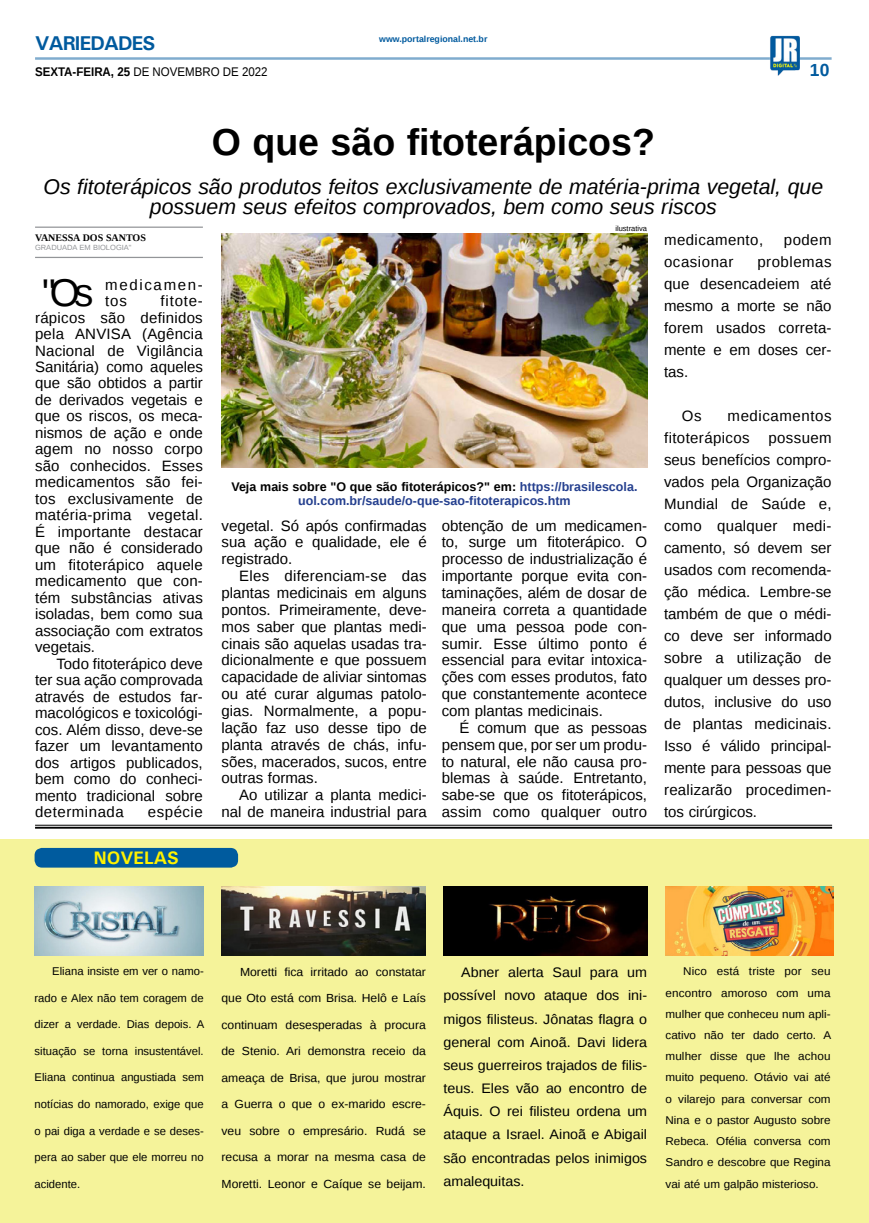
<style>
.page{position:relative;width:869px;height:1223px;background:#fff}
.page>*{position:absolute;margin:0;border:0;box-sizing:border-box;transform-origin:0 0}
.MATÉRIA{font:38.62px "Liberation Sans";color:#000}
.TÍTULO{font:700 37.5px "Liberation Sans";color:#000}
.LINHA_FINA{font:italic 21.25px/20px "Liberation Sans";color:#000;text-align:center}
.TITULO_PG{font:700 20px "Univers";letter-spacing:-.04em;color:#005a9e}
.t1{font:700 18.12px "Univers";color:#fff200}
.TÍTULO-2{font:700 17.5px "Liberation Sans";color:#005a9e}
.MATÉRIA-2{font:15px/16.9px "Liberation Sans";color:#000;text-align:justify}
.MATÉRIA-3{font:15px "Liberation Sans";letter-spacing:.035em;color:#000}
.MATÉRIA-4{font:15px/16.2px "Liberation Sans";letter-spacing:.11em;color:#000}
.MATÉRIA-5{font:15px "Liberation Sans";letter-spacing:.03em;color:#000}
.MATÉRIA-6{font:13.75px/23.1px "Liberation Sans";color:#000;text-align:justify;scale:1.04 1}
.LEGENDA{font:700 12.5px/13.8px "Liberation Sans";color:#25408f;text-align:center}
.DATA_PG{font:12.5px "Liberation Sans";color:#000;scale:.92 1}
.MATÉRIA-7{font:11.75px "Liberation Sans";color:#000;scale:1.04 1}
.MATÉRIA-8{font:11.25px/21.2px "Liberation Sans";color:#000;text-align:justify;scale:1.04 1}
.MATÉRIA-9{font:11.25px "Liberation Sans";color:#000}
.CRÉDITO_NOME{font:700 10px "Liberation Serif";color:#000}
.DATA_PG-2{font:700 8.75px "Liberation Sans";color:#005a9e}
.CRÉDITO_MATÉRIA{font:7.5px "Liberation Sans";color:#939598}
.CRÉDITO_FOTO{font:7.5px "Liberation Sans";color:#000}
.s1{font-weight:700}
.s2{color:#000}
</style>
<div class="page">
<hr style="left:35px;top:57px;width:796px;height:3px;background:#005a9e">
<img style="left:769px;top:36px;width:30px;height:40px">
<div style="left:0;top:839px;width:868px;height:383px;background:#f5f39a"></div>
<div style="left:35px;top:848px;width:203px;height:19px;background:#005b9e;border-radius:8px"></div>
<hr style="left:35px;top:825px;width:796px;height:1px;background:#000101">
<hr style="left:35px;top:826px;width:796px;height:2px;background:#000101">
<img style="left:665px;top:886px;width:168px;height:69px">
<img style="left:35px;top:886px;width:169px;height:69px">
<img style="left:221px;top:886px;width:205px;height:69px">
<img style="left:443px;top:886px;width:204px;height:69px">
<hr style="left:35px;top:226px;width:168px;height:2px;background:#939598">
<hr style="left:35px;top:257px;width:168px;height:1px;background:#939598">
<img style="left:222px;top:234px;width:425px;height:234px">
<p class="TITULO_PG" style="left:35px;top:31px;width:122px">VARIEDADES</p>
<p class="DATA_PG" style="left:35px;top:65px;width:254px"><span class="s1">SEXTA-FEIRA, 25</span> DE NOVEMBRO DE 2022</p>
<p class="DATA_PG-2" style="left:379px;top:33px;width:110px">www.portalregional.net.br</p>
<p class="TÍTULO-2" style="left:809px;top:58px;width:21px">10</p>
<p class="TÍTULO" style="left:212px;top:116px;width:444px">O que são fitoterápicos?</p>
<p class="LINHA_FINA" style="left:43px;top:176px;width:780px">Os fitoterápicos são produtos feitos exclusivamente de matéria-prima vegetal, que possuem seus efeitos comprovados, bem como seus riscos</p>
<p class="CRÉDITO_NOME" style="left:35px;top:231px;width:112px">VANESSA DOS SANTOS</p>
<p class="CRÉDITO_MATÉRIA" style="left:35px;top:243px;width:98px">GRADUADA EM BIOLOGIA"</p>
<p class="MATÉRIA" style="left:42px;top:271px;width:53px">"Os</p>
<p class="MATÉRIA-4" style="left:105px;top:277px;width:99px">medicamen&shy;tos</p>
<p class="CRÉDITO_FOTO" style="left:615px;top:224px;width:33px">ilustrativa</p>
<p class="MATÉRIA-5" style="left:663px;top:231px;width:100px">medicamento,</p>
<p class="MATÉRIA-2" style="left:783px;top:232px;width:49px">podem</p>
<p class="MATÉRIA-3" style="left:663px;top:253px;width:71px">ocasionar</p>
<p class="MATÉRIA-2" style="left:663px;top:251px;width:169px;line-height:22px;text-indent:93px">problemas que desencadeiem até mesmo a morte se não forem usados correta&shy;mente e em doses cer&shy;tas.</p>
<p class="MATÉRIA-2" style="left:681px;top:408px;width:21px">Os</p>
<p class="MATÉRIA-2" style="left:35px;top:293px;width:169px;line-height:16.5px;text-indent:125px">fitote&shy;rápicos são definidos pela ANVISA (Agência Nacional de Vigilância Sanitária) como aqueles que são obtidos a partir de derivados vegetais e que os riscos, os meca&shy;nismos de ação e onde agem no nosso corpo são conhecidos. Esses medicamentos são fei&shy;tos exclusivamente de matéria-prima vegetal.<br>É importante destacar que não é considerado um fitoterápico aquele medicamento que con&shy;tém substâncias ativas isoladas, bem como sua associação com extratos vegetais.</p>
<p class="MATÉRIA-2" style="left:35px;top:656px;width:169px;line-height:16.5px;text-indent:21px">Todo fitoterápico deve ter sua ação comprovada através de estudos far&shy;macológicos e toxicológi&shy;cos. Além disso, deve-se fazer um levantamento dos artigos publicados, bem como do conheci&shy;mento tradicional sobre determinada</p>
<p class="MATÉRIA-2" style="left:663px;top:405px;width:169px;line-height:22px;text-indent:63px">medicamentos fitoterápicos possuem seus benefícios compro&shy;vados pela Organização Mundial de Saúde e, como qualquer medi&shy;camento, só devem ser usados com recomenda&shy;ção médica. Lembre-se também de que o médi&shy;co deve ser informado sobre a utilização de qualquer um desses pro&shy;dutos, inclusive do uso de plantas medicinais.<br>Isso é válido principal&shy;mente para pessoas que realizarão procedimen&shy;tos cirúrgicos.</p>
<p class="LEGENDA" style="left:231px;top:480px;width:407px"><span class="s2">Veja mais sobre "O que são fitoterápicos?" em:</span> https://brasilescola. uol.com.br/saude/o-que-sao-fitoterapicos.htm</p>
<p class="MATÉRIA-2" style="left:221px;top:517px;width:207px">vegetal. Só após confirmadas sua ação e qualidade, ele é registrado.</p>
<p class="MATÉRIA-2" style="left:221px;top:568px;width:207px;text-indent:18px">Eles diferenciam-se das plantas medicinais em alguns pontos. Primeiramente, deve&shy;mos saber que plantas medi&shy;cinais são aquelas usadas tra&shy;dicionalmente e que possuem capacidade de aliviar sintomas ou até curar algumas patolo&shy;gias. Normalmente, a popu&shy;lação faz uso desse tipo de planta através de chás, infu&shy;sões, macerados, sucos, entre outras formas.</p>
<p class="MATÉRIA-2" style="left:221px;top:787px;width:207px;text-align:right">Ao utilizar a planta medici&shy;nal de maneira industrial para</p>
<p class="MATÉRIA-2" style="left:441px;top:517px;width:207px">obtenção de um medicamen&shy;to, surge um fitoterápico. O processo de industrialização é importante porque evita con&shy;taminações, além de dosar de maneira correta a quantidade que uma pessoa pode con&shy;sumir. Esse último ponto é essencial para evitar intoxica&shy;ções com esses produtos, fato que constantemente acontece com plantas medicinais.</p>
<p class="MATÉRIA-2" style="left:441px;top:719px;width:207px;text-indent:18px">É comum que as pessoas pensem que, por ser um produ&shy;to natural, ele não causa pro&shy;blemas à saúde. Entretanto, sabe-se que os fitoterápicos, assim como qualquer outro</p>
<p class="MATÉRIA-3" style="left:148px;top:803px;width:56px">espécie</p>
<p class="t1" style="left:94px;top:846px;width:87px">NOVELAS</p>
<p class="MATÉRIA-9" style="left:52px;top:965px;width:153px">Eliana insiste em ver o namo-</p>
<p class="MATÉRIA-9" style="left:35px;top:991px;width:170px">rado e Alex não tem coragem de</p>
<p class="MATÉRIA-9" style="left:35px;top:1018px;width:171px">dizer a verdade. Dias depois. A</p>
<p class="MATÉRIA-9" style="left:35px;top:1044px;width:171px">situação se torna insustentável.</p>
<p class="MATÉRIA-9" style="left:35px;top:1071px;width:171px">Eliana continua angustiada sem</p>
<p class="MATÉRIA-9" style="left:35px;top:1097px;width:170px">notícias do namorado, exige que</p>
<p class="MATÉRIA-9" style="left:35px;top:1124px;width:171px">o pai diga a verdade e se deses-</p>
<p class="MATÉRIA-9" style="left:35px;top:1150px;width:170px">pera ao saber que ele morreu no</p>
<p class="MATÉRIA-9" style="left:35px;top:1177px;width:47px">acidente.</p>
<p class="MATÉRIA-7" style="left:240px;top:965px;width:180px">Moretti fica irritado ao constatar</p>
<p class="MATÉRIA-7" style="left:221px;top:991px;width:198px">que Oto está com Brisa. Helô e Laís</p>
<p class="MATÉRIA-7" style="left:221px;top:1018px;width:198px">continuam desesperadas à procura</p>
<p class="MATÉRIA-7" style="left:221px;top:1044px;width:198px">de Stenio. Ari demonstra receio da</p>
<p class="MATÉRIA-7" style="left:221px;top:1070px;width:198px">ameaça de Brisa, que jurou mostrar</p>
<p class="MATÉRIA-7" style="left:221px;top:1097px;width:198px">a Guerra o que o ex-marido escre-</p>
<p class="MATÉRIA-7" style="left:221px;top:1123px;width:198px">veu sobre o empresário. Rudá se</p>
<p class="MATÉRIA-7" style="left:221px;top:1150px;width:198px">recusa a morar na mesma casa de</p>
<p class="MATÉRIA-7" style="left:221px;top:1176px;width:198px">Moretti. Leonor e Caíque se beijam.</p>
<p class="MATÉRIA-6" style="left:443px;top:961px;width:197px;text-indent:18px">Abner alerta Saul para um possível novo ataque dos ini&shy;migos filisteus. Jônatas flagra o general com Ainoã. Davi lidera seus guerreiros trajados de filis&shy;teus. Eles vão ao encontro de Áquis. O rei filisteu ordena um ataque a Israel. Ainoã e Abigail são encontradas pelos inimigos amalequitas.</p>
<p class="MATÉRIA-8" style="left:665px;top:961px;width:161px;text-indent:18px">Nico está triste por seu encontro amoroso com uma mulher que conheceu num apli&shy;cativo não ter dado certo. A mulher disse que lhe achou muito pequeno. Otávio vai até o vilarejo para conversar com Nina e o pastor Augusto sobre Rebeca. Ofélia conversa com Sandro e descobre que Regina vai até um galpão misterioso.</p>
</div>
